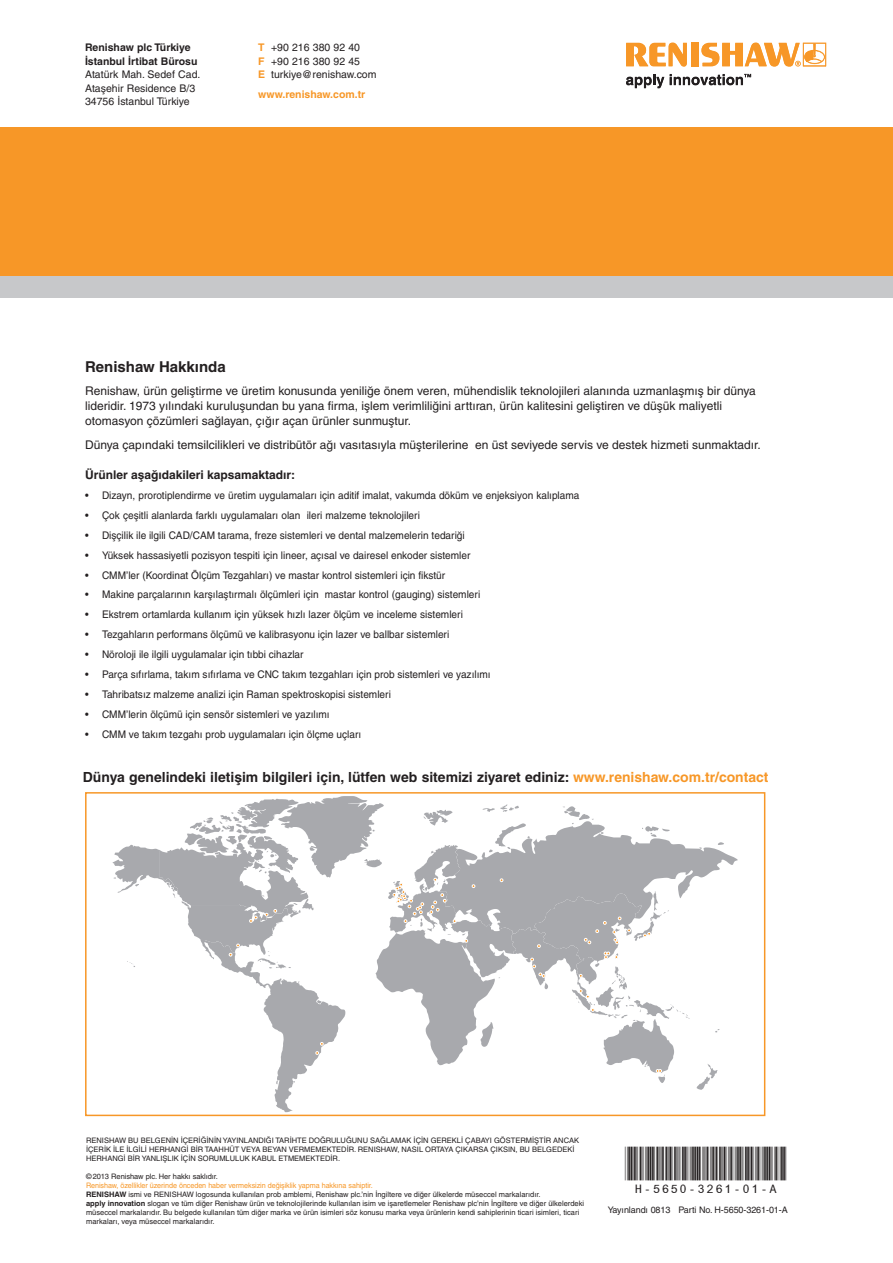
<style>
.page{position:relative;width:893px;height:1263px;background:#fff}
.page>*{position:absolute;margin:0;border:0;box-sizing:border-box;transform-origin:0 0}
.t1{font:48px "MBH16 B";color:#231f20}
.t2{font:700 15px "Helvetica CE";color:#231f20}
.t3{font:700 13.95px "Helvetica CE";color:#231f20}
.t4{font:12px/15px "Helvetica CE";color:#231f20}
.t5{font:700 12px "Helvetica CE";color:#231f20}
._8pt_bullets{font:10.5px "Helvetica CE";color:#231f20;scale:.96 1}
._8pt_bullets-2{font:10.5px "Helvetica CE";color:#231f20}
.t6{font:10.5px/13.5px "Helvetica";color:#231f20}
.t7{font:700 10.5px "Helvetica CE";color:#231f20}
.t8{font:700 10.5px "Helvetica";color:#f79727}
.t9{font:9px "Helvetica";letter-spacing:-.01em;color:#231f20}
.t10{font:7.5px/9px "Helvetica CE";color:#231f20}
.t11{font:7.5px/9px "Helvetica CE";letter-spacing:-.01em;color:#f79727;scale:.96 1}
.s1{font-weight:700;color:#f79727}
.s2{color:#f79727}
.s3{color:#231f20}
.s4{font-weight:700}
</style>
<div class="page">
<svg style="left:113px;top:796px;width:625px;height:316px"></svg>
<div style="left:85px;top:792px;width:680px;height:324px;border:2px solid #f79727"></div>
<div style="left:0;top:128px;width:893px;height:148px;background:#f79727"></div>
<div style="left:0;top:276px;width:893px;height:22px;background:#c7c8ca"></div>
<svg style="left:626px;top:74px;width:38px;height:14px"></svg>
<svg style="left:626px;top:43px;width:61px;height:24px"></svg>
<div style="left:691px;top:43px;width:8px;height:23px;background:#f79727"></div>
<svg style="left:701px;top:43px;width:125px;height:24px"></svg>
<svg style="left:670px;top:74px;width:81px;height:11px"></svg>
<p class="t7" style="left:85px;top:41px;width:107px">Renishaw plc Türkiye</p>
<p class="t7" style="left:85px;top:55px;width:114px">İstanbul İrtibat Bürosu</p>
<p class="_8pt_bullets-2" style="left:85px;top:68px;width:117px">Atatürk Mah. Sedef Cad.</p>
<p class="_8pt_bullets-2" style="left:85px;top:82px;width:112px">Ataşehir Residence B/3</p>
<p class="_8pt_bullets-2" style="left:85px;top:95px;width:106px">34756 İstanbul Türkiye</p>
<p class="t6" style="left:258px;top:41px;width:120px"><span class="s1">T</span> +90 216 380 92 40<br><span class="s1">F</span> +90 216 380 92 45<br><span class="s1">E</span> turkiye@renishaw.com</p>
<p class="t8" style="left:258px;top:88px;width:108px">www.renishaw.com.tr</p>
<p class="t2" style="left:85px;top:358px;width:142px">Renishaw Hakkında</p>
<p class="t4" style="left:85px;top:383px;width:672px">Renishaw, ürün geliştirme ve üretim konusunda yeniliğe önem veren, mühendislik teknolojileri alanında uzmanlaşmış bir dünya lideridir. 1973 yılındaki kuruluşundan bu yana firma, işlem verimliliğini arttıran, ürün kalitesini geliştiren ve düşük maliyetli otomasyon çözümleri sağlayan, çığır açan ürünler sunmuştur.</p>
<p class="t4" style="left:85px;top:437px;width:677px">Dünya çapındaki temsilcilikleri ve distribütör ağı vasıtasıyla müşterilerine en üst seviyede servis ve destek hizmeti sunmaktadır.</p>
<p class="t5" style="left:85px;top:468px;width:212px">Ürünler aşağıdakileri kapsamaktadır:</p>
<p class="_8pt_bullets" style="left:85px;top:489px;width:517px">• Dizayn, prorotiplendirme ve üretim uygulamaları için aditif imalat, vakumda döküm ve enjeksiyon kalıplama</p>
<p class="_8pt_bullets" style="left:85px;top:509px;width:350px">• Çok çeşitli alanlarda farklı uygulamaları olan ileri malzeme teknolojileri</p>
<p class="_8pt_bullets" style="left:85px;top:529px;width:397px">• Dişçilik ile ilgili CAD/CAM tarama, freze sistemleri ve dental malzemelerin tedariği</p>
<p class="_8pt_bullets" style="left:85px;top:549px;width:403px">• Yüksek hassasiyetli pozisyon tespiti için lineer, açısal ve dairesel enkoder sistemler</p>
<p class="_8pt_bullets" style="left:85px;top:569px;width:377px">• CMM’ler (Koordinat Ölçüm Tezgahları) ve mastar kontrol sistemleri için fikstür</p>
<p class="_8pt_bullets" style="left:85px;top:589px;width:413px">• Makine parçalarının karşılaştırmalı ölçümleri için mastar kontrol (gauging) sistemleri</p>
<p class="_8pt_bullets" style="left:85px;top:609px;width:395px">• Ekstrem ortamlarda kullanım için yüksek hızlı lazer ölçüm ve inceleme sistemleri</p>
<p class="_8pt_bullets" style="left:85px;top:628px;width:381px">• Tezgahların performans ölçümü ve kalibrasyonu için lazer ve ballbar sistemleri</p>
<p class="_8pt_bullets" style="left:85px;top:648px;width:229px">• Nöroloji ile ilgili uygulamalar için tıbbi cihazlar</p>
<p class="_8pt_bullets" style="left:85px;top:668px;width:424px">• Parça sıfırlama, takım sıfırlama ve CNC takım tezgahları için prob sistemleri ve yazılımı</p>
<p class="_8pt_bullets" style="left:85px;top:688px;width:320px">• Tahribatsız malzeme analizi için Raman spektroskopisi sistemleri</p>
<p class="_8pt_bullets" style="left:85px;top:708px;width:256px">• CMM’lerin ölçümü için sensör sistemleri ve yazılımı</p>
<p class="_8pt_bullets" style="left:85px;top:728px;width:289px">• CMM ve takım tezgahı prob uygulamaları için ölçme uçları</p>
<p class="t3" style="left:83px;top:769px;width:687px">Dünya genelindeki iletişim bilgileri için, lütfen web sitemizi ziyaret ediniz: <span class="s2">www.renishaw.com.tr/contact</span></p>
<p class="t10" style="left:86px;top:1136px;width:494px">RENISHAW BU BELGENİN İÇERİĞİNİN YAYINLANDIĞI TARİHTE DOĞRULUĞUNU SAĞLAMAK İÇİN GEREKLİ ÇABAYI GÖSTERMİŞTİR ANCAK<br>İÇERİK İLE İLGİLİ HERHANGİ BİR TAAHHÜT VEYA BEYAN VERMEMEKTEDİR. RENISHAW, NASIL ORTAYA ÇIKARSA ÇIKSIN, BU BELGEDEKİ<br>HERHANGİ BİR YANLIŞLIK İÇİN SORUMLULUK KABUL ETMEMEKTEDİR.</p>
<p class="t11" style="left:86px;top:1172px;width:300px"><span class="s3">© 2013 Renishaw plc. Her hakkı saklıdır.<br></span>Renishaw, özellikler üzerinde önceden haber vermeksizin değişiklik yapma hakkına sahiptir.</p>
<p class="t10" style="left:86px;top:1190px;width:456px"><span class="s4">RENISHAW</span> ismi ve RENISHAW logosunda kullanılan prob amblemi, Renishaw plc.’nin İngiltere ve diğer ülkelerde müseccel markalarıdır.</p>
<p class="t10" style="left:86px;top:1199px;width:499px"><span class="s4">apply innovation</span> slogan ve tüm diğer Renishaw ürün ve teknolojilerinde kullanılan isim ve işaretlemeler Renishaw plc’nin İngiltere ve diğer ülkelerdeki müseccel markalarıdır. Bu belgede kullanılan tüm diğer marka ve ürün isimleri söz konusu marka veya ürünlerin kendi sahiplerinin ticari isimleri, ticari markaları, veya müseccel markalarıdır.</p>
<p class="t1" style="left:625px;top:1149px;width:163px">*H-5650-3261-01-A*</p>
<p class="t9" style="left:608px;top:1205px;width:181px">Yayınlandı 0813 Parti No. H-5650-3261-01-A</p>
</div>
